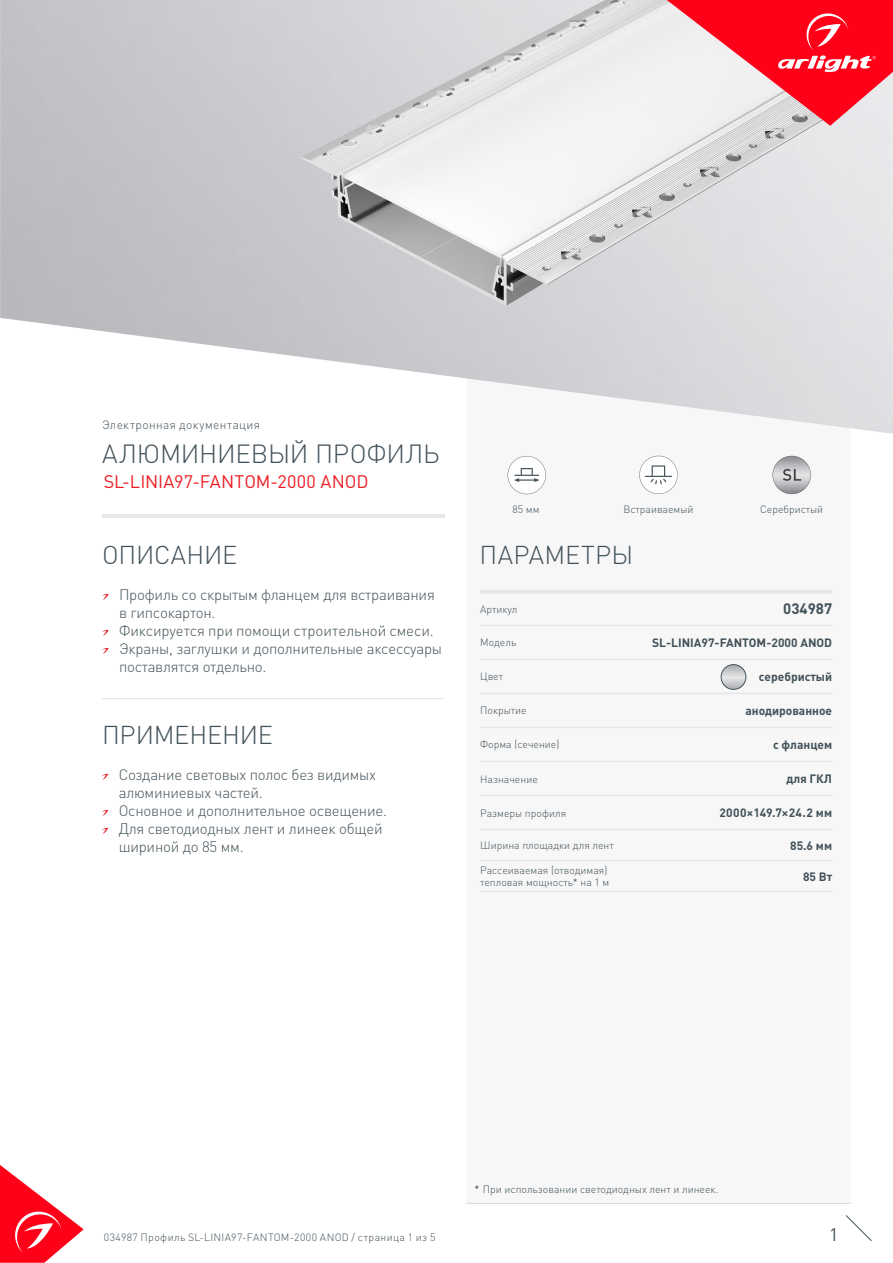
<style>
.page{position:relative;width:893px;height:1263px;background:#fff}
.page>*{position:absolute;margin:0;border:0;box-sizing:border-box;transform-origin:0 0}
.t1{font:300 25.95px "DIN Pro";letter-spacing:-.01em;color:#425159}
.t2{font:300 25.5px "DIN Pro";letter-spacing:-.005em;color:#425159}
.t3{font:300 25.5px "DIN Pro";letter-spacing:.015em;color:#425159}
.t4{font:18px "DIN Pro";color:#ee1d23}
.t5{font:18px "DIN Pro";color:#425159}
.t6{font:300 15px/18px "DIN Pro";letter-spacing:-.015em;color:#425159}
.t7{font:700 15px "DIN Pro";color:#425159}
.t8{font:700 12px "DIN Pro";color:#425159}
.t9{font:300 12px "DIN Pro";letter-spacing:.03em;color:#425159}
.t10{font:700 12px "DIN Pro";letter-spacing:.025em;color:#425159}
.t11{font:300 10.5px/12.6px "DIN Pro";color:#425159}
.t12{font:300 10.5px "DIN Pro";letter-spacing:.04em;color:#425159}
.s1{color:#231f20}
</style>
<div class="page">
<svg style="left:0;top:1165px;width:84px;height:98px"></svg>
<svg style="left:845px;top:1215px;width:27px;height:26px"></svg>
<div style="left:466px;top:250px;width:384px;height:953px;background:#f7f7f8"></div>
<svg style="left:508px;top:456px;width:38px;height:38px"></svg>
<hr style="left:102px;top:514px;width:342px;height:3px;background:#e6e7e9">
<svg style="left:102px;top:594px;width:7px;height:6px"></svg>
<svg style="left:102px;top:630px;width:7px;height:6px"></svg>
<svg style="left:102px;top:648px;width:7px;height:6px"></svg>
<svg style="left:102px;top:774px;width:6px;height:6px"></svg>
<svg style="left:102px;top:810px;width:6px;height:6px"></svg>
<svg style="left:102px;top:828px;width:6px;height:6px"></svg>
<hr style="left:102px;top:698px;width:342px;height:1px;background:#e6e7e9">
<hr style="left:480px;top:590px;width:148px;height:4px;background:#e6e7e9">
<hr style="left:628px;top:590px;width:204px;height:4px;background:#e6e7e9">
<hr style="left:480px;top:625px;width:148px;height:1px;background:#e6e7e9">
<hr style="left:628px;top:625px;width:204px;height:1px;background:#e6e7e9">
<hr style="left:480px;top:659px;width:148px;height:1px;background:#e6e7e9">
<hr style="left:628px;top:659px;width:204px;height:1px;background:#e6e7e9">
<hr style="left:480px;top:693px;width:148px;height:1px;background:#e6e7e9">
<hr style="left:628px;top:693px;width:204px;height:1px;background:#e6e7e9">
<hr style="left:480px;top:727px;width:148px;height:1px;background:#e6e7e9">
<hr style="left:628px;top:727px;width:204px;height:1px;background:#e6e7e9">
<hr style="left:480px;top:761px;width:148px;height:1px;background:#e6e7e9">
<hr style="left:628px;top:761px;width:204px;height:1px;background:#e6e7e9">
<hr style="left:480px;top:795px;width:148px;height:1px;background:#e6e7e9">
<hr style="left:628px;top:795px;width:204px;height:1px;background:#e6e7e9">
<hr style="left:480px;top:829px;width:148px;height:1px;background:#e6e7e9">
<hr style="left:628px;top:829px;width:204px;height:1px;background:#e6e7e9">
<hr style="left:480px;top:860px;width:148px;height:1px;background:#e6e7e9">
<hr style="left:628px;top:860px;width:204px;height:1px;background:#e6e7e9">
<hr style="left:480px;top:891px;width:148px;height:1px;background:#e6e7e9">
<hr style="left:628px;top:891px;width:204px;height:1px;background:#e6e7e9">
<hr style="left:466px;top:1203px;width:384px;height:1px;background:#dcdddf">
<svg style="left:639px;top:456px;width:39px;height:38px"></svg>
<img style="left:0;top:0;width:893px;height:434px">
<svg style="left:667px;top:0;width:226px;height:126px"></svg>
<svg style="left:721px;top:665px;width:25px;height:24px"></svg>
<div style="left:721px;top:664px;width:25px;height:26px;border:1px solid #425159;border-radius:50%"></div>
<svg style="left:773px;top:456px;width:38px;height:38px"></svg>
<p class="t9" style="left:102px;top:417px;width:160px">Электронная документация</p>
<p class="t1" style="left:102px;top:436px;width:339px">АЛЮМИНИЕВЫЙ ПРОФИЛЬ</p>
<p class="t4" style="left:104px;top:470px;width:266px">SL-LINIA97-FANTOM-2000 ANOD</p>
<p class="t11" style="left:512px;top:502px;width:29px">85 мм</p>
<p class="t11" style="left:623px;top:502px;width:72px">Встраиваемый</p>
<p class="t11" style="left:760px;top:502px;width:65px">Серебристый</p>
<p class="t2" style="left:102px;top:537px;width:137px">ОПИСАНИЕ</p>
<p class="t3" style="left:479px;top:537px;width:155px">ПАРАМЕТРЫ</p>
<p class="t6" style="left:119px;top:584px;width:317px">Профиль со скрытым фланцем для встраивания в гипсокартон.</p>
<p class="t6" style="left:119px;top:620px;width:316px">Фиксируется при помощи строительной смеси.</p>
<p class="t6" style="left:119px;top:638px;width:325px">Экраны, заглушки и дополнительные аксессуары поставлятся отдельно.</p>
<p class="t11" style="left:480px;top:602px;width:39px">Артикул</p>
<p class="t7" style="left:783px;top:599px;width:50px">034987</p>
<p class="t11" style="left:480px;top:636px;width:38px">Модель</p>
<p class="t8" style="left:652px;top:634px;width:182px">SL-LINIA97-FANTOM-2000 ANOD</p>
<p class="t11" style="left:480px;top:670px;width:24px">Цвет</p>
<p class="t8" style="left:759px;top:668px;width:75px">серебристый</p>
<p class="t11" style="left:480px;top:704px;width:48px">Покрытие</p>
<p class="t8" style="left:745px;top:702px;width:88px">анодированное</p>
<p class="t11" style="left:480px;top:738px;width:81px">Форма (сечение)</p>
<p class="t8" style="left:773px;top:736px;width:61px">с фланцем</p>
<p class="t11" style="left:480px;top:772px;width:59px">Назначение</p>
<p class="t8" style="left:786px;top:770px;width:47px">для ГКЛ</p>
<p class="t11" style="left:480px;top:806px;width:87px">Размеры профиля</p>
<p class="t10" style="left:719px;top:805px;width:114px">2000×149.7×24.2 мм</p>
<p class="t11" style="left:480px;top:838px;width:135px">Ширина площадки для лент</p>
<p class="t8" style="left:790px;top:837px;width:43px">85.6 мм</p>
<p class="t11" style="left:480px;top:863px;width:131px">Рассеиваемая (отводимая) тепловая мощность* на 1 м</p>
<p class="t8" style="left:803px;top:868px;width:31px">85 Вт</p>
<p class="t2" style="left:102px;top:717px;width:172px">ПРИМЕНЕНИЕ</p>
<p class="t6" style="left:119px;top:764px;width:259px">Создание световых полос без видимых алюминиевых частей.</p>
<p class="t6" style="left:119px;top:800px;width:270px">Основное и дополнительное освещение.</p>
<p class="t6" style="left:119px;top:818px;width:265px">Для светодиодных лент и линеек общей шириной до 85 мм.</p>
<p class="t11" style="left:474px;top:1183px;width:246px"><span class="s1">*</span> При использовании светодиодных лент и линеек.</p>
<p class="t12" style="left:104px;top:1230px;width:333px">034987 Профиль SL-LINIA97-FANTOM-2000 ANOD / страница 1 из 5</p>
<p class="t5" style="left:829px;top:1222px;width:11px">1</p>
</div>
